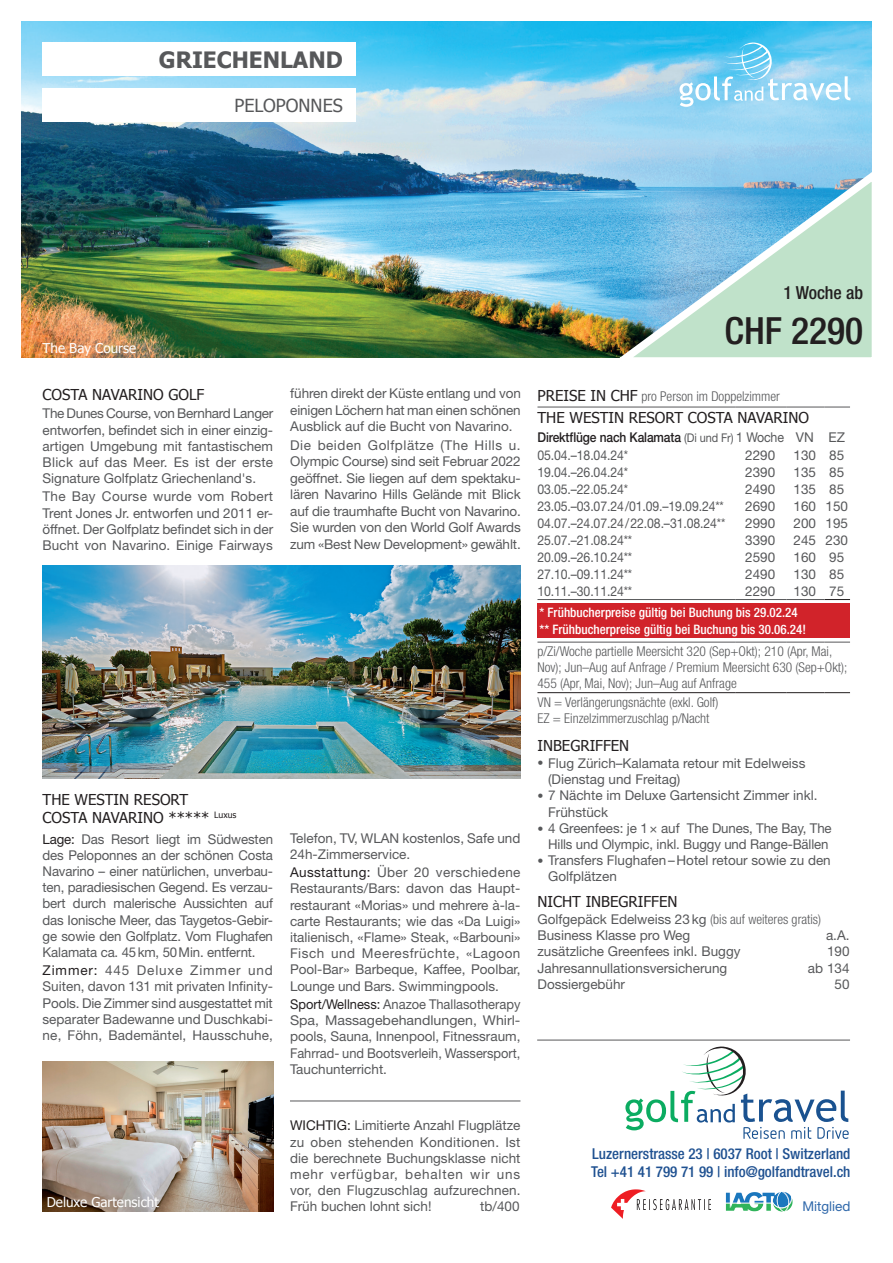
<style>
.page{position:relative;width:893px;height:1263px;background:#fff}
.page>*{position:absolute;margin:0;border:0;box-sizing:border-box;transform-origin:0 0}
.t1{font:500 condensed 37.5px "Helvetica Neue LT Pro";color:#231f20}
.t2{font:700 22.5px "Tahoma";color:#57585a}
.t3{font:18px "Tahoma";color:#57585a}
.t4{font:500 condensed 18px "Helvetica Neue LT Pro";color:#231f20}
.t5{font:15px/18px "Tahoma";color:#231f20}
.t6{font:500 condensed 15px/18px "Helvetica Neue LT Pro";color:#1f5191}
.t7{font:13.5px/16.2px "Helvetica Neue LT Pro";color:#57585a;text-align:justify}
.t8{font:300 condensed 13.5px/16.2px "Helvetica Neue LT Pro";color:#57585a}
.t9{font:13.5px "Helvetica Neue LT Pro";color:#57585a;scale:.91 1}
.t10{font:13.5px/16.2px "Helvetica Neue LT Pro";color:#57585a;text-align:justify;scale:.95 1}
.t11{font:13.5px/17.5px "Helvetica Neue LT Pro";color:#57585a;scale:.92 1}
.t12{font:13.5px "Tahoma";color:#fff}
.t13{font:13.5px "Helvetica Neue LT Pro";color:#2f68aa}
.t14{font:500 condensed 13.05px/16.2px "Helvetica Neue LT Pro";color:#fff}
.s1{color:#231f20}
.s2{font-family:"Tahoma";font-weight:400;font-stretch:normal;font-size:15px;color:#231f20}
.s3{font-weight:500;color:#231f20}
.s4{font-size:12px}
.s5{font-weight:300;font-stretch:condensed}
</style>
<div class="page">
<img style="left:43px;top:566px;width:477px;height:212px">
<img style="left:21px;top:21px;width:851px;height:336px">
<svg style="left:611px;top:159px;width:261px;height:199px;background:#98cbd6"></svg>
<svg style="left:679px;top:43px;width:171px;height:63px;background:#8dd4f3"></svg>
<img style="left:43px;top:1061px;width:230px;height:151px">
<hr style="left:290px;top:1100px;width:230px;height:1px;background:#57585a">
<div style="left:43px;top:43px;width:313px;height:33px;background:#fff"></div>
<div style="left:43px;top:89px;width:313px;height:33px;background:#fff"></div>
<svg style="left:824px;top:599px;width:26px;height:1px"></svg>
<hr style="left:537px;top:692px;width:198px;height:1px;background:#231f20">
<hr style="left:735px;top:692px;width:51px;height:1px;background:#231f20">
<hr style="left:786px;top:692px;width:38px;height:1px;background:#231f20">
<svg style="left:824px;top:692px;width:26px;height:1px"></svg>
<hr style="left:537px;top:407px;width:198px;height:1px;background:#57585a">
<hr style="left:735px;top:407px;width:51px;height:1px;background:#57585a">
<hr style="left:786px;top:407px;width:38px;height:1px;background:#57585a">
<svg style="left:824px;top:407px;width:26px;height:1px"></svg>
<hr style="left:537px;top:599px;width:198px;height:1px;background:#57585a">
<hr style="left:735px;top:599px;width:51px;height:1px;background:#57585a">
<hr style="left:786px;top:599px;width:38px;height:1px;background:#57585a">
<hr style="left:537px;top:642px;width:198px;height:1px;background:#57585a">
<hr style="left:735px;top:642px;width:51px;height:1px;background:#57585a">
<hr style="left:786px;top:642px;width:38px;height:1px;background:#57585a">
<svg style="left:824px;top:642px;width:26px;height:1px"></svg>
<div style="left:537px;top:604px;width:313px;height:34px;background:#d1232a"></div>
<hr style="left:537px;top:1040px;width:313px;height:1px;background:#57585a">
<svg style="left:625px;top:1046px;width:224px;height:93px"></svg>
<svg style="left:783px;top:1192px;width:6px;height:9px"></svg>
<svg style="left:611px;top:1189px;width:100px;height:30px"></svg>
<h2 class="t2" style="left:159px;top:44px;width:185px">GRIECHENLAND</h2>
<h3 class="t3" style="left:234px;top:94px;width:110px">PELOPONNES</h3>
<p class="t12" style="left:43px;top:339px;width:95px">The Bay Course</p>
<p class="t5" style="left:43px;top:385px;width:163px">COSTA NAVARINO GOLF</p>
<p class="t7" style="left:43px;top:405px;width:232px">The Dunes Course, von Bernhard Langer entworfen, befindet sich in einer einzig&shy;artigen Umgebung mit fantastischem Blick auf das Meer. Es ist der erste Signature Golfplatz Griechenland's.</p>
<p class="t7" style="left:43px;top:488px;width:232px">The Bay Course wurde vom Robert Trent Jones Jr. entworfen und 2011 er&shy;öffnet. Der Golfplatz befindet sich in der Bucht von Navarino. Einige Fairways</p>
<p class="t7" style="left:290px;top:385px;width:232px">führen direkt der Küste entlang und von einigen Löchern hat man einen schönen Ausblick auf die Bucht von Navarino.</p>
<p class="t7" style="left:290px;top:436px;width:232px">Die beiden Golfplätze (The Hills u.<br>Olympic Course) sind seit Februar 2022 geöffnet. Sie liegen auf dem spektaku&shy;lären Navarino Hills Gelände mit Blick auf die traumhafte Bucht von Navarino.<br>Sie wurden von den World Golf Awards zum «Best New Development» gewählt.</p>
<p class="t5" style="left:43px;top:790px;width:195px">THE WESTIN RESORT<br>COSTA NAVARINO ***** <sup>Luxus</sup></p>
<p class="t7" style="left:43px;top:830px;width:232px"><span class="s1">Lage:</span> Das Resort liegt im Südwesten des Peloponnes an der schönen Costa Navarino – einer natürlichen, unverbau&shy;ten, paradiesischen Gegend. Es verzau&shy;bert durch malerische Aussichten auf das Ionische Meer, das Taygetos-Gebir&shy;ge sowie den Golfplatz. Vom Flughafen Kalamata ca. 45km, 50Min. entfernt.</p>
<p class="t7" style="left:43px;top:962px;width:232px"><span class="s1">Zimmer:</span> 445 Deluxe Zimmer und Suiten, davon 131 mit privaten Infinity-Pools. Die Zimmer sind ausgestattet mit separater Badewanne und Duschkabi&shy;ne, Föhn, Bademäntel, Hausschuhe,</p>
<p class="t7" style="left:290px;top:829px;width:232px">Telefon, TV, WLAN kostenlos, Safe und<br>24h-Zimmerservice.</p>
<p class="t7" style="left:290px;top:864px;width:232px"><span class="s1">Ausstattung:</span> Über 20 verschiedene Restaurants/Bars: davon das Haupt&shy;restaurant «Morias» und mehrere à-la&shy;carte Restaurants; wie das «Da Luigi» italienisch, «Flame» Steak, «Barbouni» Fisch und Meeresfrüchte, «Lagoon Pool-Bar» Barbeque, Kaffee, Poolbar, Lounge und Bars. Swimmingpools.</p>
<p class="t10" style="left:290px;top:996px;width:244px"><span class="s1">Sport/Wellness:</span> Anazoe Thallasotherapy Spa, Massagebehandlungen, Whirl&shy;pools, Sauna, Innenpool, Fitnessraum, Fahrrad- und Bootsverleih, Wassersport, Tauchunterricht.</p>
<h3 class="t4" style="left:783px;top:282px;width:81px">1 Woche ab</h3>
<h1 class="t1" style="left:724px;top:309px;width:140px">CHF 2290</h1>
<p class="t8" style="left:537px;top:388px;width:244px"><span class="s2">PREISE IN CHF</span> pro Person im Doppelzimmer</p>
<p class="t5" style="left:537px;top:408px;width:273px">THE WESTIN RESORT COSTA NAVARINO</p>
<p class="t11" style="left:537px;top:428px;width:336px"><span class="s3">Direktflüge nach Kalamata</span> <span class="s4">(Di und Fr)</span> 1 Woche VN EZ<br>05.04.–18.04.24*</p>
<p class="t7" style="left:745px;top:446px;width:32px">2290</p>
<p class="t7" style="left:794px;top:446px;width:52px">130 85</p>
<p class="t9" style="left:537px;top:464px;width:101px">19.04.–26.04.24*</p>
<p class="t7" style="left:745px;top:463px;width:32px">2390</p>
<p class="t7" style="left:794px;top:463px;width:52px">135 85</p>
<p class="t9" style="left:537px;top:481px;width:101px">03.05.–22.05.24*</p>
<p class="t7" style="left:745px;top:481px;width:32px">2490</p>
<p class="t7" style="left:794px;top:481px;width:52px">135 85</p>
<p class="t9" style="left:537px;top:498px;width:206px">23.05.–03.07.24/01.09.–19.09.24**</p>
<p class="t7" style="left:745px;top:498px;width:32px">2690</p>
<p class="t7" style="left:794px;top:498px;width:56px">160 150</p>
<p class="t9" style="left:537px;top:515px;width:208px">04.07.–24.07.24/22.08.–31.08.24**</p>
<p class="t7" style="left:745px;top:515px;width:32px">2990</p>
<p class="t7" style="left:794px;top:515px;width:56px">200 195</p>
<p class="t9" style="left:537px;top:532px;width:106px">25.07.–21.08.24**</p>
<p class="t7" style="left:745px;top:532px;width:32px">3390</p>
<p class="t7" style="left:794px;top:532px;width:56px">245 230</p>
<p class="t9" style="left:537px;top:549px;width:106px">20.09.–26.10.24**</p>
<p class="t7" style="left:745px;top:549px;width:32px">2590</p>
<p class="t7" style="left:794px;top:549px;width:52px">160 95</p>
<p class="t9" style="left:537px;top:566px;width:106px">27.10.–09.11.24**</p>
<p class="t7" style="left:745px;top:566px;width:32px">2490</p>
<p class="t7" style="left:794px;top:566px;width:52px">130 85</p>
<p class="t9" style="left:537px;top:583px;width:106px">10.11.–30.11.24**</p>
<p class="t7" style="left:745px;top:583px;width:32px">2290</p>
<p class="t7" style="left:794px;top:583px;width:52px">130 75</p>
<p class="t14" style="left:540px;top:604px;width:268px">* Frühbucherpreise gültig bei Buchung bis 29.02.24 ** Frühbucherpreise gültig bei Buchung bis 30.06.24!</p>
<p class="t8" style="left:537px;top:643px;width:311px">p/Zi/Woche partielle Meersicht 320 (Sep+Okt); 210 (Apr, Mai,<br>Nov); Jun–Aug auf Anfrage / Premium Meersicht 630 (Sep+Okt);<br>455 (Apr, Mai, Nov); Jun–Aug auf Anfrage</p>
<p class="t8" style="left:537px;top:693px;width:182px">VN = Verlängerungsnächte (exkl. Golf)<br>EZ = Einzelzimmerzuschlag p/Nacht</p>
<p class="t5" style="left:537px;top:736px;width:93px">INBEGRIFFEN</p>
<p class="t7" style="left:548px;top:754px;width:259px;text-indent:-11px"><span class="s4">•</span> Flug Zürich–Kalamata retour mit Edelweiss (Dienstag und Freitag)</p>
<p class="t7" style="left:548px;top:787px;width:271px;text-indent:-11px"><span class="s4">•</span> 7 Nächte im Deluxe Gartensicht Zimmer inkl.<br>Frühstück</p>
<p class="t7" style="left:537px;top:820px;width:296px;text-align:center"><span class="s4">•</span> 4 Greenfees: je 1× auf The Dunes, The Bay, The<br>Hills und Olympic, inkl. Buggy und Range-Bällen</p>
<p class="t7" style="left:548px;top:852px;width:284px;line-height:15.8px;text-indent:-11px"><span class="s4">•</span> Transfers Flughafen–Hotel retour sowie zu den<br>Golfplätzen</p>
<p class="t5" style="left:537px;top:892px;width:142px">NICHT INBEGRIFFEN</p>
<p class="t7" style="left:537px;top:910px;width:285px">Golfgepäck Edelweiss 23kg <span class="s5">(bis auf weiteres gratis)<br></span>Business Klasse pro Weg</p>
<p class="t7" style="left:826px;top:927px;width:25px">a.A.</p>
<p class="t7" style="left:537px;top:943px;width:204px">zusätzliche Greenfees inkl. Buggy</p>
<p class="t7" style="left:827px;top:943px;width:24px">190</p>
<p class="t7" style="left:537px;top:959px;width:191px">Jahresannullationsversicherung</p>
<p class="t7" style="left:808px;top:959px;width:43px">ab 134</p>
<p class="t7" style="left:537px;top:976px;width:89px">Dossiergebühr</p>
<p class="t7" style="left:834px;top:976px;width:17px">50</p>
<p class="t12" style="left:47px;top:1193px;width:114px">Deluxe Gartensicht</p>
<p class="t7" style="left:290px;top:1117px;width:232px"><span class="s1">WICHTIG:</span> Limitierte Anzahl Flugplätze zu oben stehenden Konditionen. Ist die berechnete Buchungsklasse nicht mehr verfügbar, behalten wir uns vor, den Flugzuschlag aufzurechnen.<br>Früh buchen lohnt sich!</p>
<p class="t7" style="left:480px;top:1198px;width:41px">tb/400</p>
<p class="t6" style="left:591px;top:1145px;width:261px">Luzernerstrasse 23 | 6037 Root | Switzerland<br>Tel +41 41 799 71 99 | info@golfandtravel.ch</p>
<p class="t13" style="left:802px;top:1198px;width:50px">Mitglied</p>
</div>
